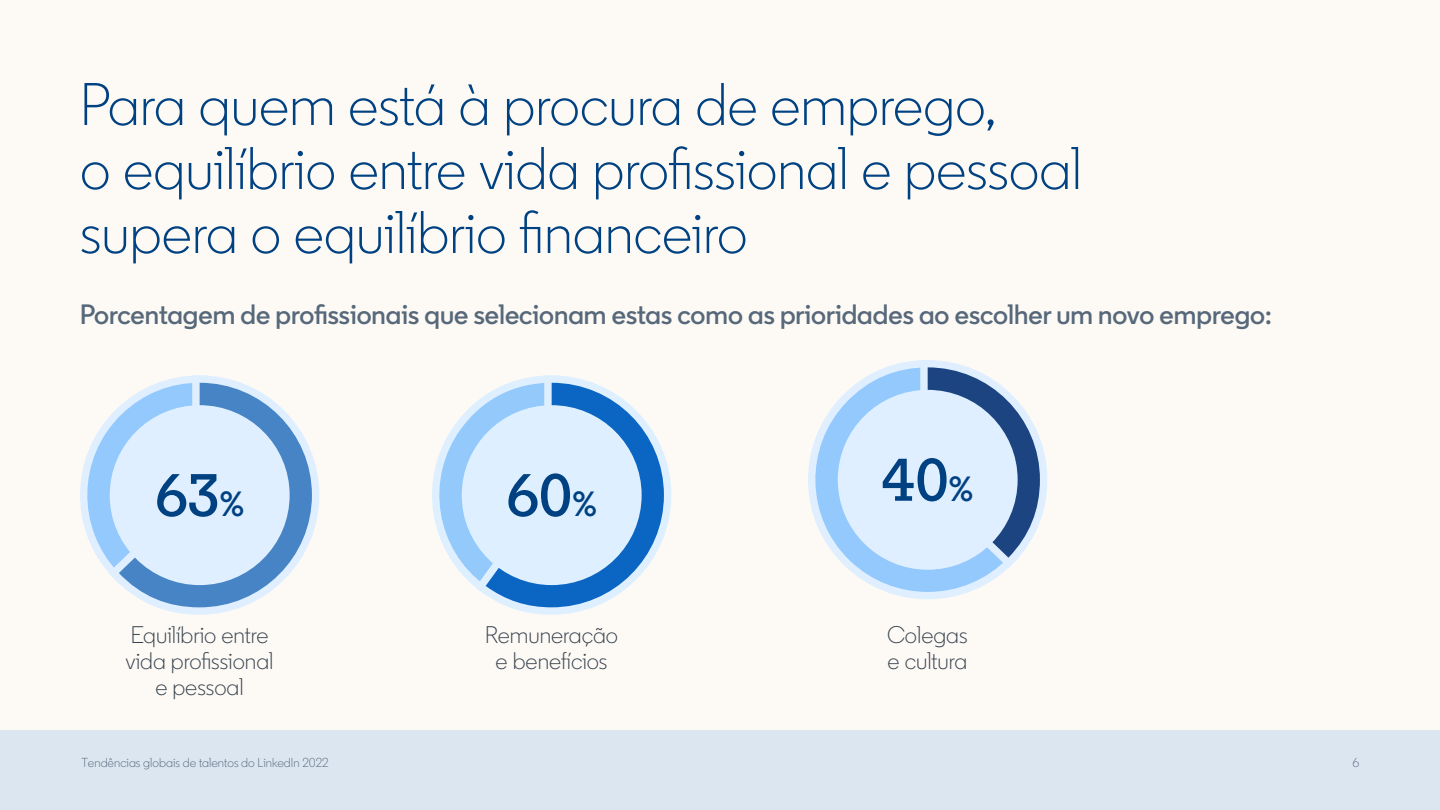
<style>
.page{position:relative;width:1440px;height:810px;background:#fdfaf5}
.page>*{position:absolute;margin:0;border:0;box-sizing:border-box;transform-origin:0 0}
.t1{font:300 60px/64px "Community";color:#004182}
.t2{font:600 60px "Community Slab";color:#004182}
.t3{font:600 35px "Community Slab";color:#004182}
.t4{font:600 28px "Community";color:#56687a}
.t5{font:300 24px/26px "Community";color:#38434f;text-align:center}
.t6{font:300 13px "Community";color:#56687a}
.s1{font-size:35px}
</style>
<div class="page">
<div style="left:0;top:730px;width:1440px;height:80px;background:#dce6f1"></div>
<svg style="left:808px;top:360px;width:200px;height:239px"></svg>
<svg style="left:920px;top:360px;width:127px;height:208px"></svg>
<div style="left:838px;top:390px;width:180px;height:180px;background:#dfefff;border-radius:50%"></div>
<svg style="left:80px;top:419px;width:28px;height:153px"></svg>
<svg style="left:108px;top:375px;width:211px;height:240px"></svg>
<div style="left:110px;top:405px;width:180px;height:180px;background:#dfefff;border-radius:50%"></div>
<svg style="left:432px;top:403px;width:43px;height:184px"></svg>
<svg style="left:475px;top:375px;width:196px;height:240px"></svg>
<div style="left:462px;top:405px;width:180px;height:180px;background:#def0ff;border-radius:50%"></div>
<p class="t1" style="left:80px;top:73px;width:1003px">Para quem está à procura de emprego,<br>o equilíbrio entre vida profissional e pessoal supera o equilíbrio financeiro</p>
<p class="t4" style="left:80px;top:297px;width:1193px">Porcentagem de profissionais que selecionam estas como as prioridades ao escolher um novo emprego:</p>
<p class="t2" style="left:155px;top:458px;width:90px">63<span class="s1">%</span></p>
<p class="t2" style="left:506px;top:458px;width:68px">60</p>
<p class="t3" style="left:572px;top:482px;width:26px">%</p>
<p class="t2" style="left:882px;top:443px;width:93px">40<span class="s1">%</span></p>
<p class="t5" style="left:126px;top:622px;width:149px">Equilíbrio entre vida profissional e pessoal</p>
<p class="t5" style="left:485px;top:622px;width:134px">Remuneração e benefícios</p>
<p class="t5" style="left:887px;top:622px;width:82px;text-align:left">Colegas e cultura</p>
<p class="t6" style="left:81px;top:754px;width:249px">Tendências globais de talentos do LinkedIn 2022</p>
<p class="t6" style="left:1352px;top:754px;width:8px">6</p>
</div>
